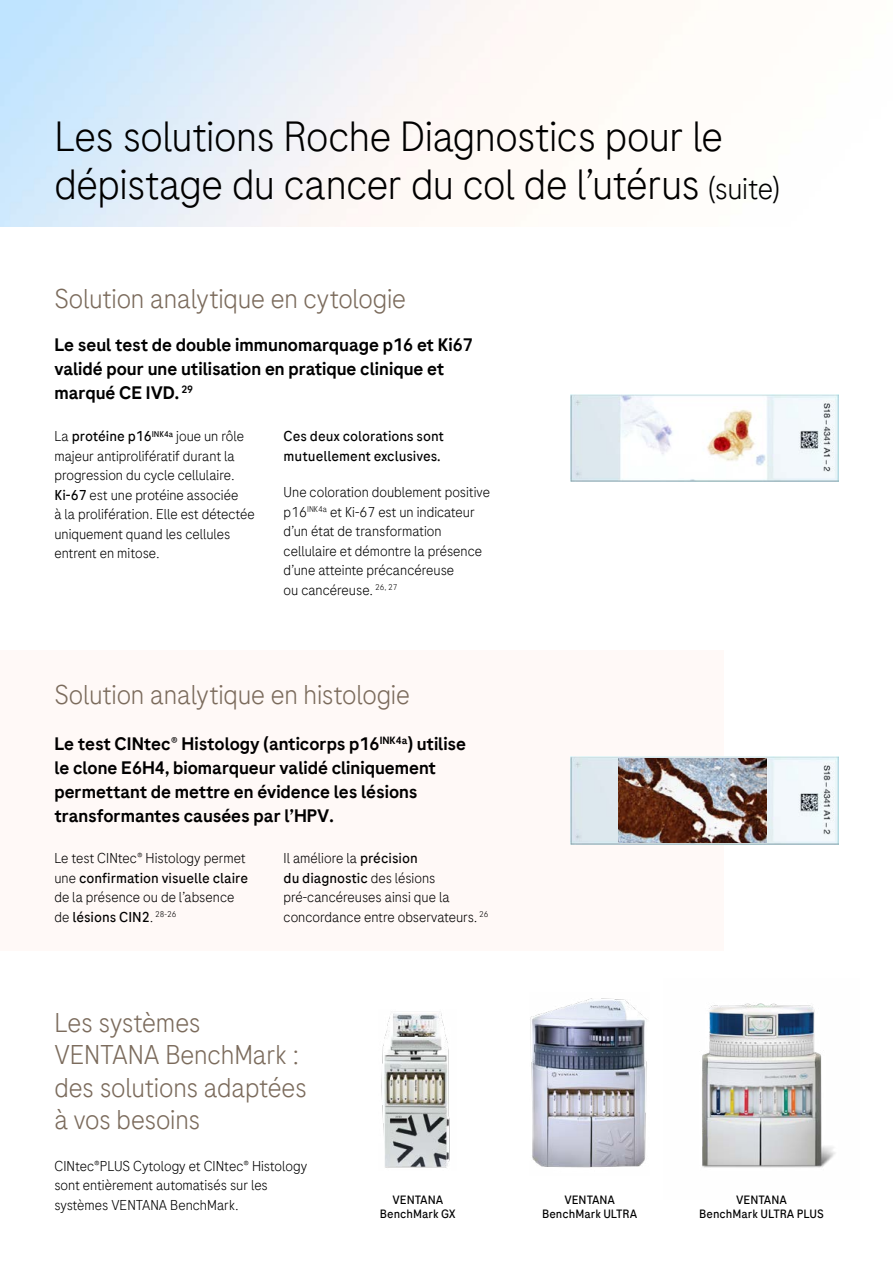
<style>
.page{position:relative;width:893px;height:1263px;background:#fff}
.page>*{position:absolute;margin:0;border:0;box-sizing:border-box;transform-origin:0 0}
.t1{font:300 42px/48px "Roche Sans";letter-spacing:-.01em;color:#000}
.t2{font:300 27px/32.4px "Roche Sans";letter-spacing:-.005em;color:#7b6b5c}
.t3{font:500 18px/24px "Roche Sans";color:#000}
.t4{font:300 14.25px/19.5px "Roche Sans";color:#000}
.t5{font:14.25px/19.5px "Roche Sans";color:#000}
.t6{font:12px/14.4px "Roche Sans";color:#000;text-align:center}
.s1{font-size:30px}
.s2{font-weight:400}
</style>
<div class="page">
<div style="left:0;top:650px;width:724px;height:300px;background:#fff9f7"></div>
<img style="left:530px;top:998px;width:117px;height:170px">
<img style="left:381px;top:1013px;width:69px;height:155px">
<img style="left:570px;top:394px;width:268px;height:88px">
<img style="left:570px;top:756px;width:268px;height:88px">
<img style="left:702px;top:1003px;width:133px;height:165px">
<img style="left:618px;top:758px;width:148px;height:85px">
<p class="t1" style="left:54px;top:111px;width:727px">Les solutions Roche Diagnostics pour le dépistage du cancer du col de l’utérus <span class="s1">(suite)</span></p>
<p class="t2" style="left:54px;top:281px;width:353px">Solution analytique en cytologie</p>
<p class="t3" style="left:54px;top:333px;width:420px">Le seul test de double immunomarquage p16 et Ki67 validé pour une utilisation en pratique clinique et marqué CE IVD. <sup>29</sup></p>
<p class="t4" style="left:54px;top:426px;width:202px">La <span class="s2">protéine p16</span><sup>INK4a</sup> joue un rôle majeur antiprolifératif durant la progression du cycle cellulaire.<br><span class="s2">Ki-67</span> est une protéine associée<br>à la prolifération. Elle est détectée uniquement quand les cellules entrent en mitose.</p>
<p class="t5" style="left:284px;top:427px;width:162px">Ces deux colorations sont mutuellement exclusives.</p>
<p class="t4" style="left:284px;top:482px;width:208px">Une coloration doublement positive p16<sup>INK4a</sup> et Ki-67 est un indicateur d’un état de transformation cellulaire et démontre la présence d’une atteinte précancéreuse<br>ou cancéreuse. <sup>26,</sup> <sup>27</sup></p>
<p class="t2" style="left:54px;top:678px;width:357px">Solution analytique en histologie</p>
<p class="t3" style="left:54px;top:731px;width:413px">Le test CINtec® Histology (anticorps p16<sup>INK4a</sup>) utilise le clone E6H4, biomarqueur validé cliniquement permettant de mettre en évidence les lésions transformantes causées par l’HPV.</p>
<p class="t4" style="left:54px;top:848px;width:195px">Le test CINtec® Histology permet une <span class="s2">confirmation visuelle claire </span>de la présence ou de l’absence de <span class="s2">lésions CIN2</span>. <sup>28-26</sup></p>
<p class="t4" style="left:284px;top:848px;width:206px">Il améliore la <span class="s2">précision<br>du diagnostic</span> des lésions pré-cancéreuses ainsi que la concordance entre observateurs. <sup>26</sup></p>
<p class="t2" style="left:54px;top:1006px;width:254px">Les systèmes<br>VENTANA BenchMark : des solutions adaptées à vos besoins</p>
<p class="t4" style="left:54px;top:1155px;width:254px">CINtec®PLUS Cytology et CINtec® Histology sont entièrement automatisés sur les systèmes VENTANA BenchMark.</p>
<p class="t6" style="left:380px;top:1192px;width:77px">VENTANA<br>BenchMark GX</p>
<p class="t6" style="left:542px;top:1192px;width:97px">VENTANA<br>BenchMark ULTRA</p>
<p class="t6" style="left:699px;top:1192px;width:126px">VENTANA<br>BenchMark ULTRA PLUS</p>
</div>
